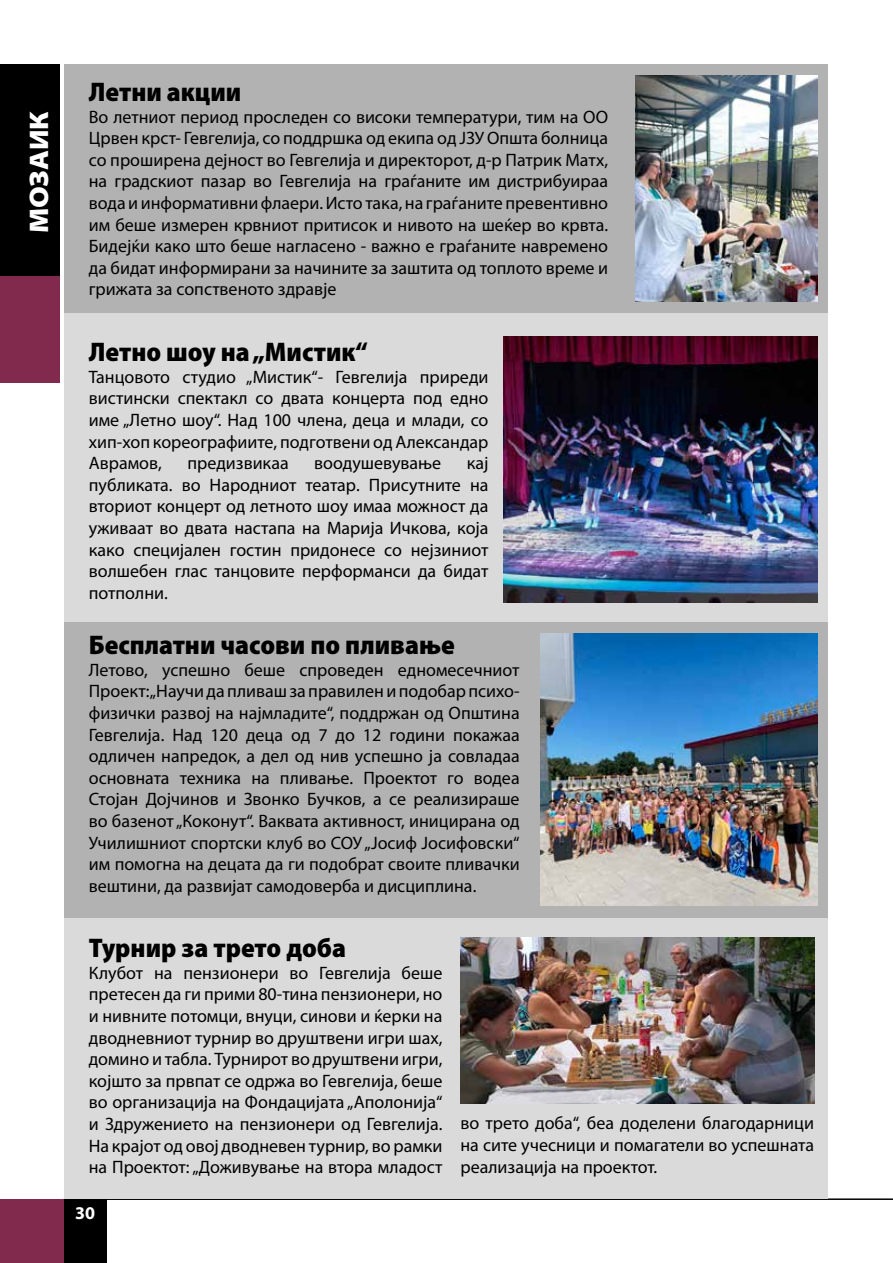
<style>
.page{position:relative;width:893px;height:1263px;background:#fff}
.page>*{position:absolute;margin:0;border:0;box-sizing:border-box;transform-origin:0 0}
.t1{font:900 semi-condensed 27px "Myriad Pro";color:#000}
.t2{font:900 semi-expanded 27px "Myriad Pro";letter-spacing:-.005em;color:#fff}
.t3{font:18px/21.6px "Myriad Pro";color:#000;text-align:justify}
.t4{font:700 18px "Myriad Pro";color:#fff}
</style>
<div class="page">
<hr style="left:64px;top:1198px;width:829px;height:2px;background:#000">
<div style="left:64px;top:1199px;width:42px;height:64px;background:#000"></div>
<div style="left:0;top:1199px;width:64px;height:64px;background:#82294e"></div>
<div style="left:0;top:64px;width:60px;height:212px;background:#000"></div>
<div style="left:0;top:276px;width:60px;height:107px;background:#82294e"></div>
<div style="left:65px;top:65px;width:763px;height:251px;background:#b3b2b2"></div>
<div style="left:65px;top:622px;width:763px;height:296px;background:#b3b2b2"></div>
<div style="left:65px;top:313px;width:763px;height:309px;background:#dadada"></div>
<div style="left:65px;top:918px;width:763px;height:281px;background:#dadada"></div>
<img style="left:636px;top:75px;width:181px;height:227px">
<img style="left:503px;top:336px;width:314px;height:267px">
<img style="left:541px;top:634px;width:276px;height:272px">
<img style="left:460px;top:937px;width:354px;height:166px">
<h1 class="t2" style="left:21px;top:233px;width:124px;rotate:-90deg">МОЗАИК</h1>
<h1 class="t1" style="left:89px;top:74px;width:154px">Летни акции</h1>
<p class="t3" style="left:89px;top:106px;width:521px">Во летниот период проследен со високи температури, тим на ОО Црвен крст- Гевгелија, со поддршка од екипа од ЈЗУ Општа болница со проширена дејност во Гевгелија и директорот, д-р Патрик Матх, на градскиот пазар во Гевгелија на граѓаните им дистрибуираа вода и информативни флаери. Исто така, на граѓаните превентивно им беше измерен крвниот притисок и нивото на шеќер во крвта.<br>Бидејќи како што беше нагласено - важно е граѓаните навремено да бидат информирани за начините за заштита од топлото време и грижата за сопственото здравје</p>
<h1 class="t1" style="left:89px;top:334px;width:280px">Летно шоу на „Мистик“</h1>
<p class="t3" style="left:89px;top:366px;width:401px">Танцовото студио „Мистик“- Гевгелија приреди вистински спектакл со двата концерта под едно име „Летно шоу“. Над 100 члена, деца и млади, со хип-хоп кореографиите, подготвени од Александар Аврамов,</p>
<p class="t3" style="left:89px;top:452px;width:401px;text-indent:378px">кај публиката. во Народниот театар. Присутните на вториот концерт од летното шоу имаа можност да уживаат во двата настапа на Марија Ичкова, која како специјален гостин придонесе со нејзиниот волшебен глас танцовите перформанси да бидат потполни.</p>
<h1 class="t1" style="left:89px;top:627px;width:368px">Бесплатни часови по пливање</h1>
<p class="t3" style="left:89px;top:659px;width:432px">Летово, успешно беше спроведен едномесечниот Проект: „Научи да пливаш за правилен и подобар психо&shy;физички развој на најмладите“, поддржан од Општина Гевгелија. Над 120 деца од 7 до 12 години покажаа одличен напредок, а дел од нив успешно ја совладаа основната техника на пливање. Проектот го водеа Стојан Дојчинов и Звонко Бучков, а се реализираше во базенот „Коконут“. Ваквата активност, иницирана од Училишниот спортски клуб во СОУ „Јосиф Јосифовски“ им помогна на децата да ги подобрат своите пливачки вештини, да развијат самодоверба и дисциплина.</p>
<p class="t3" style="left:187px;top:452px;width:103px">предизвикаа</p>
<p class="t3" style="left:314px;top:452px;width:128px">воодушевување</p>
<h1 class="t1" style="left:89px;top:930px;width:259px">Турнир за трето доба</h1>
<p class="t3" style="left:89px;top:962px;width:355px">Клубот на пензионери во Гевгелија беше претесен да ги прими 80-тина пензионери, но и нивните потомци, внуци, синови и ќерки на дводневниот турнир во друштвени игри шах, домино и табла. Турнирот во друштвени игри, којшто за првпат се одржа во Гевгелија, беше во организација на Фондацијата „Аполонија“ и Здружението на пензионери од Гевгелија.<br>На крајот од овој дводневен турнир, во рамки на Проектот: „Доживување на втора младост</p>
<p class="t4" style="left:75px;top:1201px;width:21px">30</p>
<p class="t3" style="left:460px;top:1112px;width:355px">во трето доба“, беа доделени благодарници на сите учесници и помагатели во успешната реализација на проектот.</p>
</div>
